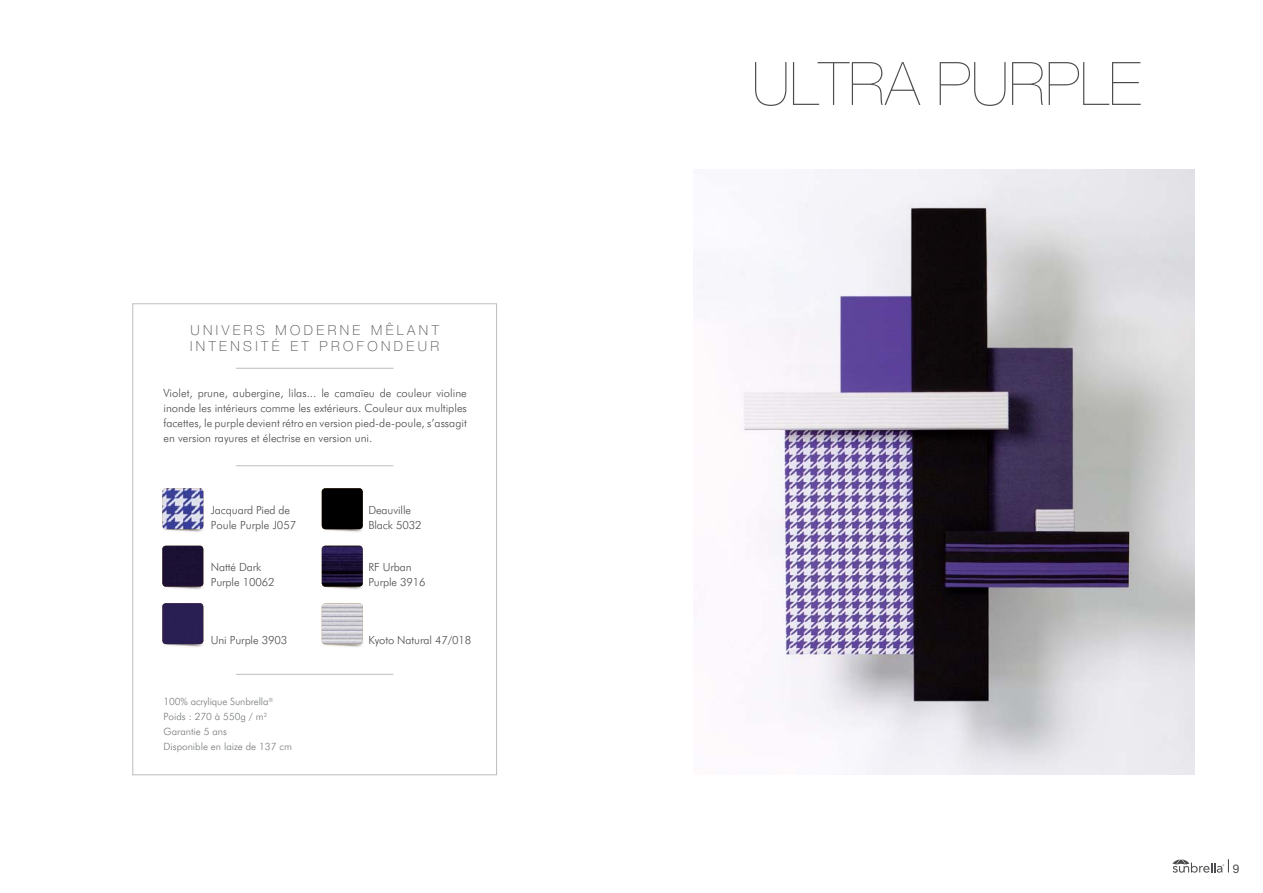
<style>
.page{position:relative;width:1263px;height:893px;background:#fff}
.page>*{position:absolute;margin:0;border:0;box-sizing:border-box;transform-origin:0 0}
.t1{font:200 60px "Helvetica Neue";color:#4c4c4e}
.t2{font:100 13.8px/16.5px "Helvetica Neue";letter-spacing:.25em;color:#4c4c4e}
.t3{font:12px "Helvetica Neue";color:#4c4c4e}
.t4{font:300 11.25px/15px "Futura BT";letter-spacing:-.01em;color:#4c4c4e}
.t5{font:300 10.05px/15px "Futura BT";color:#76787a}
</style>
<div class="page">
<svg style="left:1172px;top:859px;width:57px;height:14px"></svg>
<img style="left:699px;top:169px;width:495px;height:605px">
<svg style="left:132px;top:303px;width:365px;height:472px"></svg>
<p class="t2" style="left:190px;top:323px;width:250px">UNIVERS MODERNE MÊLANT<br>INTENSITÉ ET PROFONDEUR</p>
<p class="t4" style="left:163px;top:386px;width:305px;text-align:justify">Violet, prune, aubergine, lilas... le camaïeu de couleur violine inonde les intérieurs comme les extérieurs. Couleur aux multiples facettes, le purple devient rétro en version pied-de-poule, s’assagit en version rayures et électrise en version uni.</p>
<p class="t4" style="left:211px;top:503px;width:87px">Jacquard Pied de<br>Poule Purple J057</p>
<p class="t4" style="left:368px;top:503px;width:55px">Deauville<br>Black 5032</p>
<p class="t4" style="left:211px;top:561px;width:65px">Natté Dark<br>Purple 10062</p>
<p class="t4" style="left:368px;top:561px;width:59px">RF Urban<br>Purple 3916</p>
<p class="t4" style="left:211px;top:633px;width:78px">Uni Purple 3903</p>
<p class="t4" style="left:368px;top:633px;width:105px">Kyoto Natural 47/018</p>
<p class="t5" style="left:164px;top:694px;width:130px">100% acrylique Sunbrella<sup>®<br></sup>Poids : 270 à 550g / m<sup>2<br></sup>Garantie 5 ans<br>Disponible en laize de 137 cm</p>
<h1 class="t1" style="left:752px;top:62px;width:391px">ULTRA PURPLE</h1>
<p class="t3" style="left:1233px;top:864px;width:8px">9</p>
</div>
